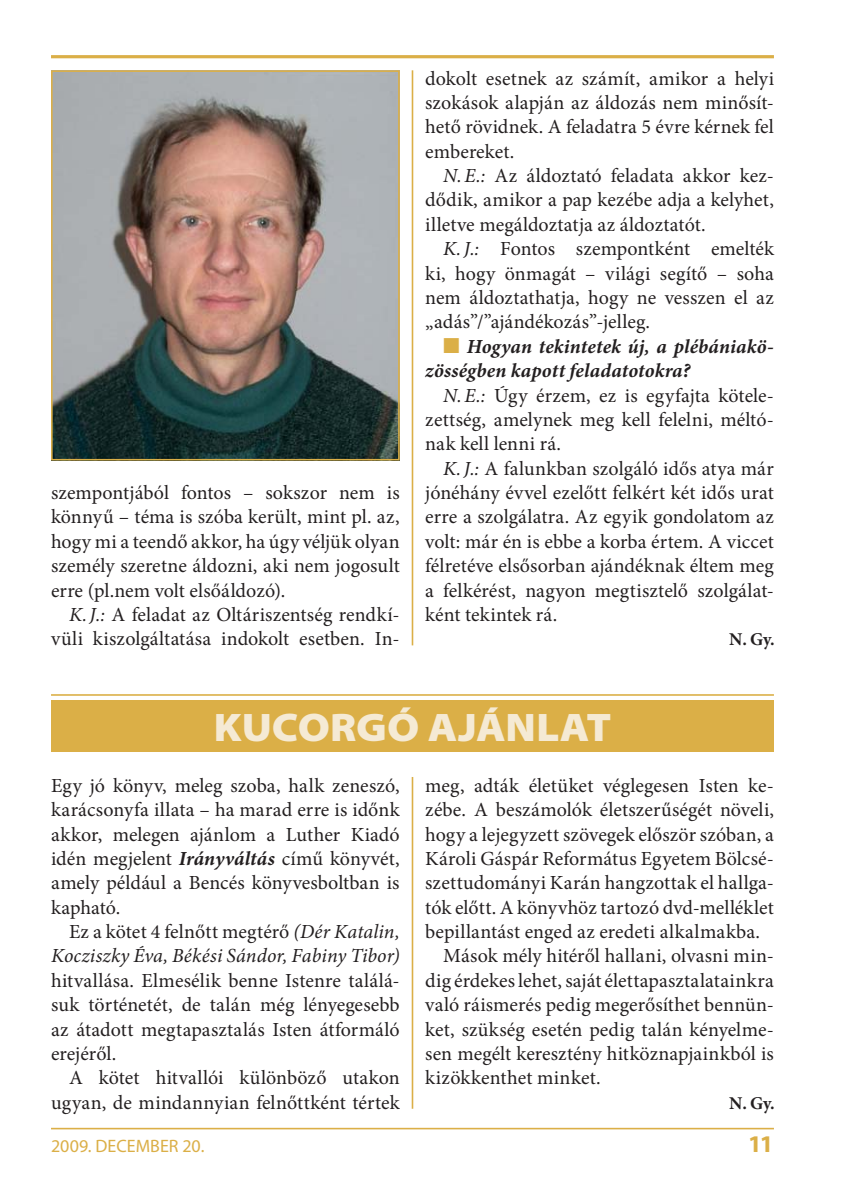
<style>
.page{position:relative;width:842px;height:1191px;background:#fff}
.page>*{position:absolute;margin:0;border:0;box-sizing:border-box;transform-origin:0 0}
.t1{font:900 semi-expanded 40px "Myriad Pro";color:#f5ead4}
.t2{font:700 semi-expanded 24px "Myriad Pro";color:#dbaf47}
.t3{font:20px/24.4px "Minion Pro";letter-spacing:.005em;color:#231f20;text-align:justify}
.t4{font:italic 20px/24.4px "Minion Pro";letter-spacing:.005em;color:#231f20;text-align:right}
.t5{font:italic 700 20px/24.4px "Minion Pro";letter-spacing:.01em;color:#231f20}
.t6{font:18px "Myriad Pro";color:#dbaf47}
.t7{font:700 18px "Minion Pro";color:#231f20}
.s1{font-style:italic}
.s2{font-weight:700;font-style:italic}
.s3{font-style:normal}
</style>
<div class="page">
<hr style="left:51px;top:1127px;width:723px;height:2px;background:#dbaf47">
<hr style="left:51px;top:55px;width:723px;height:3px;background:#dbaf47">
<hr style="left:412px;top:70px;width:1px;height:575px;background:#dbaf47">
<hr style="left:412px;top:777px;width:1px;height:331px;background:#dbaf47">
<img style="left:54px;top:73px;width:343px;height:384px">
<div style="left:51px;top:70px;width:349px;height:390px;border:2px solid #dbaf47"></div>
<hr style="left:51px;top:694px;width:723px;height:2px;background:#dbaf47">
<div style="left:51px;top:700px;width:723px;height:51px;background:#dbaf47"></div>
<p class="t3" style="left:51px;top:482px;width:350px">szempontjából fontos – sokszor nem is könnyű – téma is szóba került, mint pl. az, hogy mi a teendő akkor, ha úgy véljük olyan személy szeretne áldozni, aki nem jogosult erre (pl.nem volt elsőáldozó).</p>
<p class="t3" style="left:51px;top:604px;width:350px;text-align:right"><span class="s1">K. J.:</span> A feladat az Oltáriszentség rendkí&shy;vüli kiszolgáltatása indokolt esetben. In-</p>
<p class="t3" style="left:425px;top:68px;width:350px">dokolt esetnek az számít, amikor a helyi szokások alapján az áldozás nem minősít&shy;hető rövidnek. A feladatra 5 évre kérnek fel embereket.</p>
<p class="t3" style="left:425px;top:165px;width:350px;text-indent:18px"><span class="s1">N. E.:</span> Az áldoztató feladata akkor kez&shy;dődik, amikor a pap kezébe adja a kelyhet, illetve megáldoztatja az áldoztatót.</p>
<p class="t3" style="left:425px;top:238px;width:350px;text-indent:18px"><span class="s1">K. J.:</span> Fontos szempontként emelték ki, hogy önmagát – világi segítő – soha nem áldoztathatja, hogy ne vesszen el az „adás”/”ajándékozás”-jelleg.</p>
<p class="t5" style="left:425px;top:336px;width:350px;text-indent:41px">Hogyan tekintetek új, a plébániakö&shy;zösségben kapott feladatotokra?</p>
<p class="t3" style="left:425px;top:385px;width:350px;text-indent:18px"><span class="s1">N. E.:</span> Úgy érzem, ez is egyfajta kötele&shy;zettség, amelynek meg kell felelni, méltó&shy;nak kell lenni rá.</p>
<p class="t3" style="left:425px;top:458px;width:350px;text-indent:18px"><span class="s1">K. J.:</span> A falunkban szolgáló idős atya már jónéhány évvel ezelőtt felkért két idős urat erre a szolgálatra. Az egyik gondolatom az volt: már én is ebbe a korba értem. A viccet félretéve elsősorban ajándéknak éltem meg a felkérést, nagyon megtisztelő szolgálat&shy;ként tekintek rá.</p>
<p class="t7" style="left:729px;top:632px;width:47px">N. Gy.</p>
<h1 class="t1" style="left:214px;top:712px;width:399px">KUCORGÓ AJÁNLAT</h1>
<p class="t3" style="left:51px;top:775px;width:350px">Egy jó könyv, meleg szoba, halk zeneszó, karácsonyfa illata – ha marad erre is időnk akkor, melegen ajánlom a Luther Kiadó idén megjelent <span class="s2">Irányváltás</span> című könyvét, amely például a Bencés könyvesboltban is kapható.</p>
<p class="t4" style="left:51px;top:921px;width:350px"><span class="s3">Ez a kötet 4 felnőtt megtérő</span> (Dér Katalin,<br>Kocziszky Éva, Békési Sándor, Fabiny Tibor)</p>
<p class="t3" style="left:51px;top:970px;width:350px">hitvallása. Elmesélik benne Istenre találá&shy;suk történetét, de talán még lényegesebb az átadott megtapasztalás Isten átformáló erejéről.</p>
<p class="t3" style="left:51px;top:1067px;width:350px;text-align:right">A kötet hitvallói különböző utakon ugyan, de mindannyian felnőttként tértek</p>
<p class="t3" style="left:425px;top:775px;width:350px">meg, adták életüket véglegesen Isten ke-</p>
<p class="t3" style="left:425px;top:799px;width:350px">zébe. A beszámolók életszerűségét növeli,</p>
<p class="t3" style="left:425px;top:823px;width:350px">hogy a lejegyzett szövegek először szóban, a</p>
<p class="t3" style="left:425px;top:848px;width:350px">Károli Gáspár Református Egyetem Bölcsé-</p>
<p class="t3" style="left:425px;top:872px;width:350px">szettudományi Karán hangzottak el hallga-</p>
<p class="t3" style="left:425px;top:896px;width:350px">tók előtt. A könyvhöz tartozó dvd-melléklet</p>
<p class="t3" style="left:425px;top:921px;width:336px">bepillantást enged az eredeti alkalmakba.</p>
<p class="t3" style="left:443px;top:945px;width:332px">Mások mély hitéről hallani, olvasni min-</p>
<p class="t3" style="left:425px;top:970px;width:350px">dig érdekes lehet, saját élettapasztalatainkra</p>
<p class="t3" style="left:425px;top:994px;width:350px">való ráismerés pedig megerősíthet bennün-</p>
<p class="t3" style="left:425px;top:1018px;width:350px">ket, szükség esetén pedig talán kényelme-</p>
<p class="t3" style="left:425px;top:1043px;width:350px">sen megélt keresztény hitköznapjainkból is</p>
<p class="t3" style="left:425px;top:1067px;width:177px">kizökkenthet minket.</p>
<p class="t7" style="left:729px;top:1095px;width:47px">N. Gy.</p>
<p class="t6" style="left:51px;top:1139px;width:155px">2009. DECEMBER 20.</p>
<p class="t2" style="left:748px;top:1135px;width:28px">11</p>
</div>
